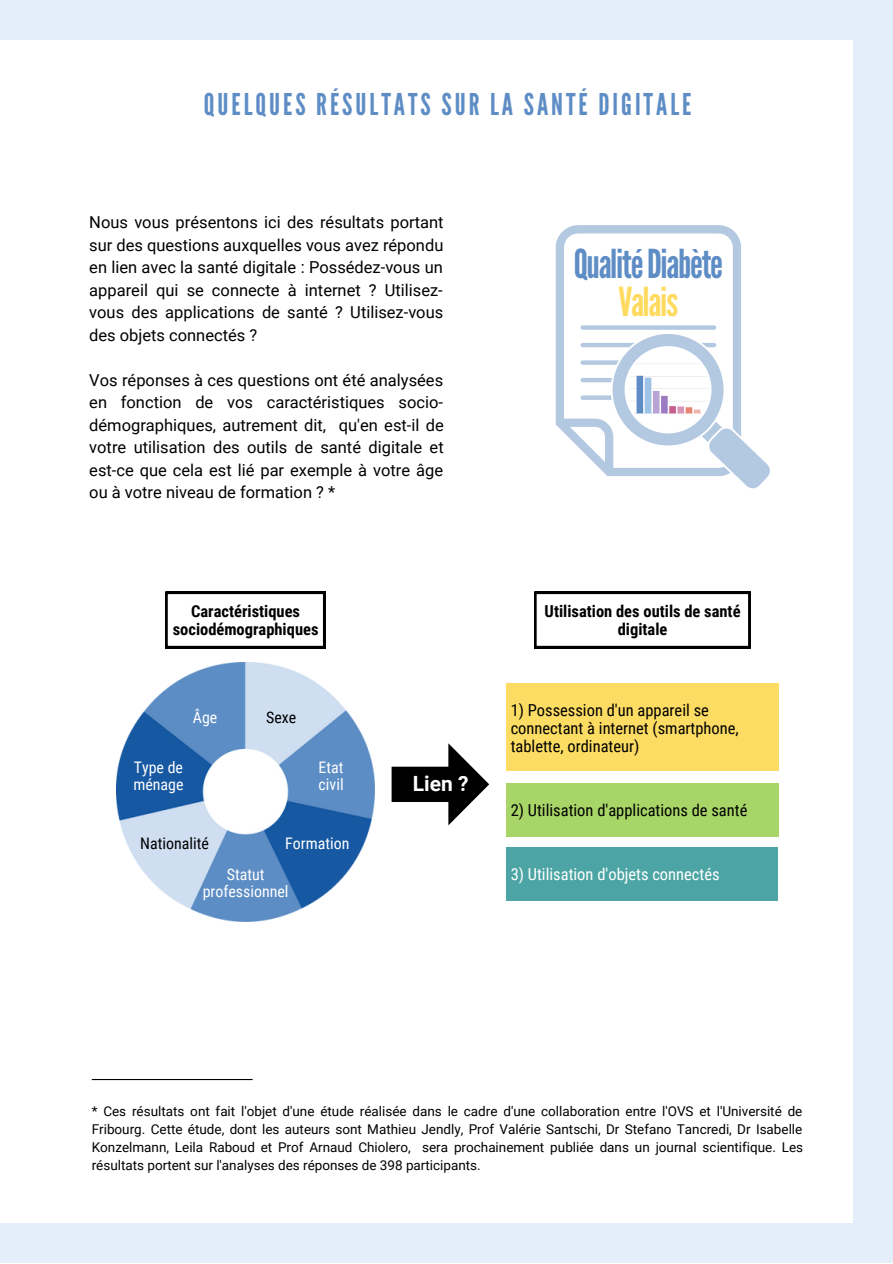
<style>
.page{position:relative;width:893px;height:1264px;background:#fff}
.page>*{position:absolute;margin:0;border:0;box-sizing:border-box;transform-origin:0 0}
.t1{font:39.75px "League Gothic";letter-spacing:-.03em;color:#5e8dc5}
.t2{font:39.75px "League Gothic";letter-spacing:-.03em;color:#feda5e}
.t3{font:30px "League Gothic";letter-spacing:.1em;color:#5e8dc5}
.t4{font:700 21px "Roboto";color:#fff}
.t5{font:16.5px/22.5px "Roboto";color:#000;text-align:justify}
.t6{font:16.5px/18px "Roboto Condensed";color:#000}
.t7{font:700 16.5px/18px "Roboto Condensed";color:#000;text-align:center}
.t8{font:16.5px "Roboto Condensed";color:#fff}
.t9{font:15.9px/17.4px "Roboto Condensed";color:#fff}
.t10{font:15.9px "Roboto Condensed";color:#000}
.t11{font:13.5px/18px "Roboto";color:#000;text-align:justify}
</style>
<div class="page">
<div style="left:0;top:0;width:891px;height:39px;background:#e4eefa"></div>
<div style="left:853px;top:0;width:39px;height:1262px;background:#e4eefa"></div>
<div style="left:0;top:1223px;width:891px;height:39px;background:#e4eefa"></div>
<div style="left:506px;top:683px;width:272px;height:88px;background:#fcdc63"></div>
<div style="left:506px;top:783px;width:272px;height:54px;background:#a8d567"></div>
<div style="left:506px;top:847px;width:271px;height:53px;background:#4ca5a4"></div>
<svg style="left:534px;top:592px;width:216px;height:56px"></svg>
<svg style="left:165px;top:592px;width:160px;height:56px"></svg>
<svg style="left:391px;top:743px;width:98px;height:82px"></svg>
<img style="left:116px;top:662px;width:259px;height:259px">
<svg style="left:555px;top:225px;width:186px;height:203px"></svg>
<div style="left:580px;top:325px;width:136px;height:5px;background:#b3c8e1;border-radius:2px"></div>
<svg style="left:559px;top:327px;width:211px;height:162px"></svg>
<div style="left:570px;top:247px;width:155px;height:73px;background:#fff"></div>
<hr style="left:92px;top:1078px;width:160px;height:2px;background:#000">
<h2 class="t3" style="left:204px;top:87px;width:489px">QUELQUES RÉSULTATS SUR LA SANTÉ DIGITALE</h2>
<p class="t5" style="left:89px;top:211px;width:356px">Nous vous présentons ici des résultats portant sur des questions auxquelles vous avez répondu en lien avec la santé digitale : Possédez-vous un appareil qui se connecte à internet ? Utilisez&shy;vous des applications de santé ? Utilisez-vous des objets connectés ?</p>
<p class="t5" style="left:89px;top:369px;width:356px">Vos réponses à ces questions ont été analysées en fonction de vos caractéristiques socio&shy;démographiques, autrement dit, qu'en est-il de votre utilisation des outils de santé digitale et est-ce que cela est lié par exemple à votre âge ou à votre niveau de formation ? *</p>
<p class="t7" style="left:173px;top:602px;width:147px">Caractéristiques sociodémographiques</p>
<p class="t9" style="left:193px;top:709px;width:26px">Âge</p>
<p class="t10" style="left:266px;top:708px;width:32px">Sexe</p>
<p class="t9" style="left:133px;top:758px;width:52px">Type de ménage</p>
<p class="t9" style="left:318px;top:758px;width:27px">Etat civil</p>
<p class="t10" style="left:140px;top:834px;width:70px">Nationalité</p>
<p class="t9" style="left:285px;top:834px;width:66px">Formation</p>
<p class="t9" style="left:203px;top:865px;width:87px;text-align:center">Statut professionnel</p>
<p class="t4" style="left:413px;top:771px;width:57px">Lien ?</p>
<h1 class="t1" style="left:573px;top:240px;width:151px">QualitéDiabète</h1>
<h1 class="t2" style="left:618px;top:278px;width:61px">Valais</h1>
<p class="t7" style="left:544px;top:602px;width:197px">Utilisation des outils de santé digitale</p>
<p class="t6" style="left:510px;top:701px;width:229px">1) Possession d'un appareil se connectant à internet (smartphone, tablette, ordinateur)</p>
<p class="t6" style="left:510px;top:801px;width:238px">2) Utilisation d'applications de santé</p>
<p class="t8" style="left:510px;top:864px;width:210px">3) Utilisation d'objets connectés</p>
<p class="t11" style="left:92px;top:1102px;width:713px">* Ces résultats ont fait l'objet d'une étude réalisée dans le cadre d'une collaboration entre l'OVS et l'Université de Fribourg. Cette étude, dont les auteurs sont Mathieu Jendly, Prof Valérie Santschi, Dr Stefano Tancredi, Dr Isabelle Konzelmann, Leila Raboud et Prof Arnaud Chiolero, sera prochainement publiée dans un journal scientifique. Les résultats portent sur l'analyses des réponses de 398 participants.</p>
</div>
